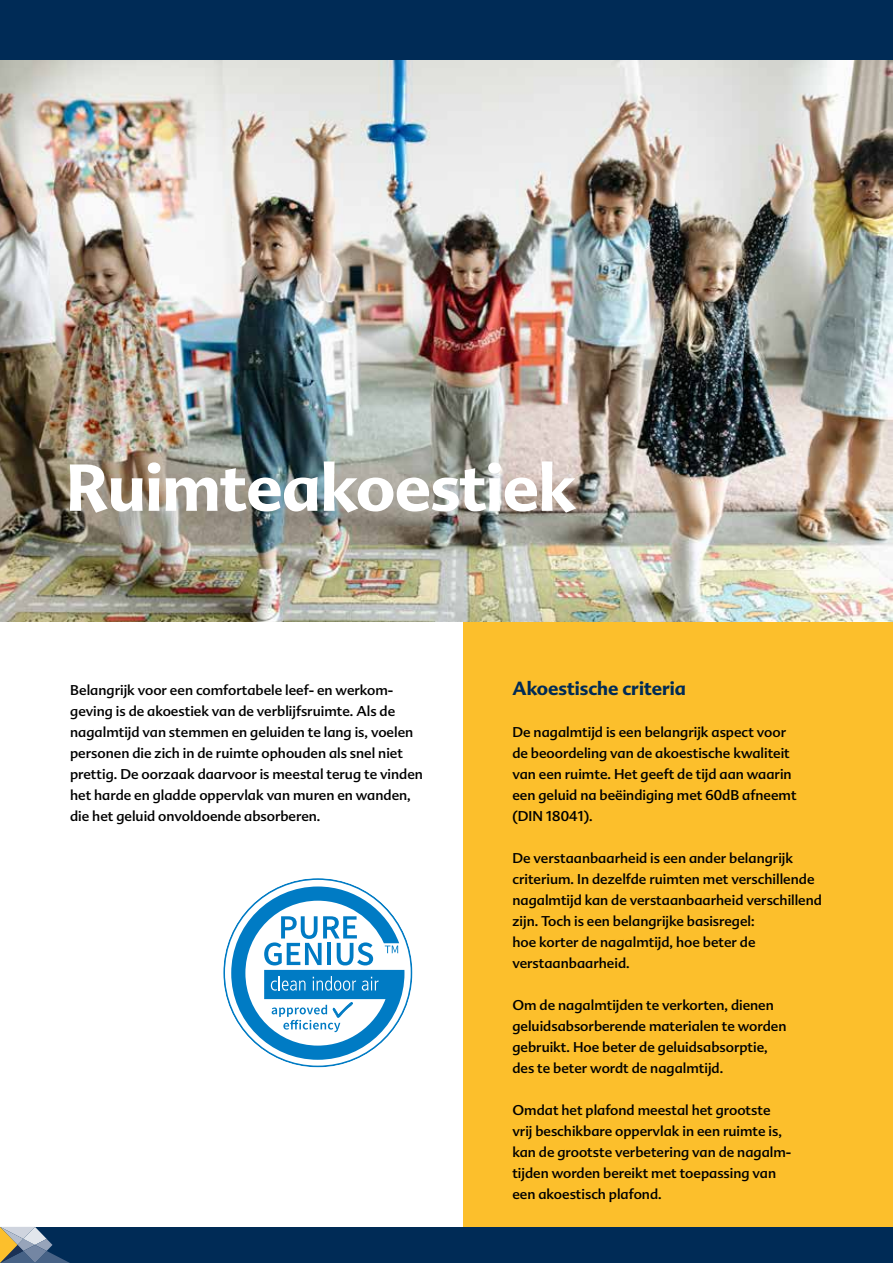
<style>
.page{position:relative;width:893px;height:1263px;background:#fff}
.page>*{position:absolute;margin:0;border:0;box-sizing:border-box;transform-origin:0 0}
.t1{font:700 63px "Advert";letter-spacing:-.01em;color:#fff}
.t2{font:700 18px "Advert";color:#002b56}
.t3{font:13.5px/21px "Advert";color:#000}
</style>
<div class="page">
<div style="left:0;top:0;width:893px;height:62px;background:#002b56"></div>
<div style="left:0;top:1227px;width:893px;height:36px;background:#002b56"></div>
<svg style="left:0;top:1227px;width:70px;height:36px"></svg>
<div style="left:463px;top:621px;width:430px;height:606px;background:#fcbf2c"></div>
<img style="left:0;top:61px;width:893px;height:560px">
<svg style="left:224px;top:879px;width:188px;height:187px"></svg>
<svg style="left:231px;top:886px;width:173px;height:174px"></svg>
<h1 class="t1" style="left:66px;top:448px;width:512px">Ruimteakoestiek</h1>
<p class="t3" style="left:70px;top:679px;width:354px">Belangrijk voor een comfortabele leef- en werkom&shy;geving is de akoestiek van de verblijfsruimte. Als de nagalmtijd van stemmen en geluiden te lang is, voelen personen die zich in de ruimte ophouden als snel niet prettig. De oorzaak daarvoor is meestal terug te vinden het harde en gladde oppervlak van muren en wanden, die het geluid onvoldoende absorberen.</p>
<h2 class="t2" style="left:512px;top:677px;width:175px">Akoestische criteria</h2>
<p class="t3" style="left:512px;top:721px;width:286px">De nagalmtijd is een belangrijk aspect voor de beoordeling van de akoestische kwaliteit van een ruimte. Het geeft de tijd aan waarin een geluid na beëindiging met 60dB afneemt (DIN 18041).</p>
<p class="t3" style="left:512px;top:847px;width:311px">De verstaanbaarheid is een ander belangrijk criterium. In dezelfde ruimten met verschillende nagalmtijd kan de verstaanbaarheid verschillend zijn. Toch is een belangrijke basisregel:<br>hoe korter de nagalmtijd, hoe beter de verstaanbaarheid.</p>
<p class="t3" style="left:512px;top:994px;width:276px">Om de nagalmtijden te verkorten, dienen geluidsabsorberende materialen te worden gebruikt. Hoe beter de geluidsabsorptie, des te beter wordt de nagalmtijd.</p>
<p class="t3" style="left:512px;top:1099px;width:280px">Omdat het plafond meestal het grootste vrij beschikbare oppervlak in een ruimte is, kan de grootste verbetering van de nagalm&shy;tijden worden bereikt met toepassing van een akoestisch plafond.</p>
</div>
